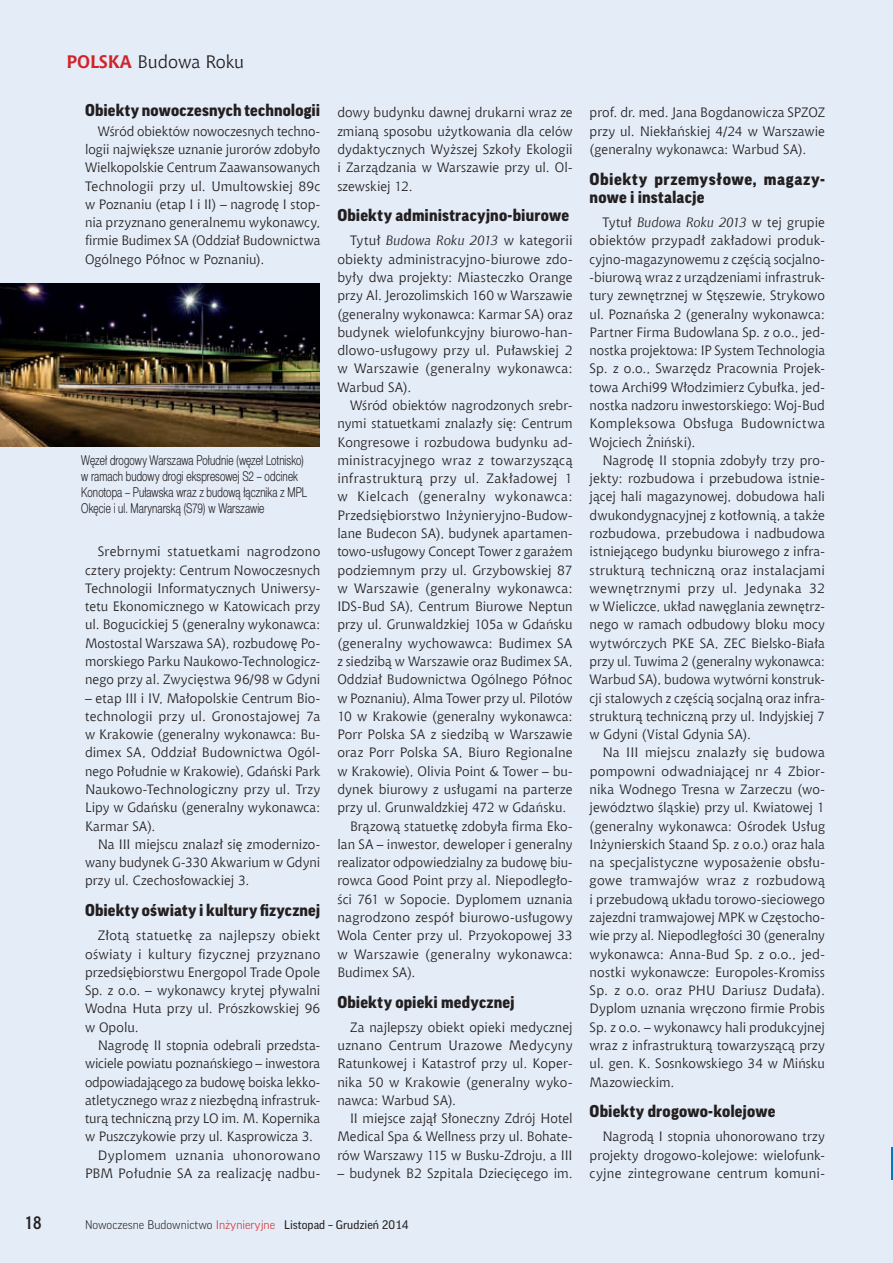
<style>
.page{position:relative;width:893px;height:1263px;background:#e4ecf7}
.page>*{position:absolute;margin:0;border:0;box-sizing:border-box;transform-origin:0 0}
.t1{font:18px "Chianti EU";color:#231f20}
.t2{font:700 18px "Aerton Cnd EFN";color:#231f20}
.t3{font:900 16.5px "Good Pro";letter-spacing:.01em;color:#231f20}
.t4{font:900 16.5px/18px "Good Pro";letter-spacing:.03em;color:#231f20}
.t5{font:13.5px/18.3px "Chianti EU";letter-spacing:.005em;color:#231f20;text-align:justify}
.t6{font:13.5px/16.2px "Switzer Cnd EFN Light";letter-spacing:.005em;color:#231f20;scale:.9 1}
.t7{font:13.5px "Chianti EU";letter-spacing:.03em;color:#231f20}
.t8{font:13.5px "Chianti EU";letter-spacing:-.015em;color:#231f20}
.t9{font:300 12px "Good Pro";color:#231f20}
.s1{font-weight:700;color:#d1232a}
.s2{font-style:italic}
.s3{color:#d1232a}
.s4{font-weight:400}
</style>
<div class="page">
<hr style="left:892px;top:1148px;width:1px;height:32px;background:#0079bf">
<img style="left:0;top:284px;width:320px;height:162px">
<h1 class="t1" style="left:66px;top:51px;width:179px"><span class="s1">POLSKA</span> Budowa Roku</h1>
<p class="t3" style="left:85px;top:100px;width:237px">Obiekty nowoczesnych technologii</p>
<p class="t5" style="left:85px;top:122px;width:237px;text-indent:13px">Wśród obiektów nowoczesnych techno&shy;logii największe uznanie jurorów zdobyło Wielkopolskie Centrum Zaawansowanych Technologii przy ul. Umultowskiej 89c w Poznaniu (etap I i II) – nagrodę I stop&shy;nia przyznano generalnemu wykonawcy, firmie Budimex SA (Oddział Budownictwa Ogólnego Północ w Poznaniu).</p>
<p class="t6" style="left:81px;top:452px;width:252px">Węzeł drogowy Warszawa Południe (węzeł Lotnisko) w ramach budowy drogi ekspresowej S2 – odcinek Konotopa – Puławska wraz z budową łącznika z MPL Okęcie i ul. Marynarską (S79) w Warszawie</p>
<p class="t5" style="left:85px;top:542px;width:237px;text-indent:13px">Srebrnymi statuetkami nagrodzono cztery projekty: Centrum Nowoczesnych Technologii Informatycznych Uniwersy&shy;tetu Ekonomicznego w Katowicach przy ul. Bogucickiej 5 (generalny wykonawca:<br>Mostostal Warszawa SA), rozbudowę Po&shy;morskiego Parku Naukowo-Technologicz&shy;nego przy al. Zwycięstwa 96/98 w Gdyni</p>
<p class="t5" style="left:85px;top:688px;width:237px">– etap III i IV, Małopolskie Centrum Bio&shy;technologii przy ul. Gronostajowej 7a w Krakowie (generalny wykonawca: Bu&shy;dimex SA, Oddział Budownictwa Ogól&shy;nego Południe w Krakowie), Gdański Park Naukowo-Technologiczny przy ul. Trzy Lipy w Gdańsku (generalny wykonawca:<br>Karmar SA).</p>
<p class="t5" style="left:85px;top:835px;width:237px;text-indent:13px">Na III miejscu znalazł się zmodernizo&shy;wany budynek G-330 Akwarium w Gdyni przy ul. Czechosłowackiej 3.</p>
<p class="t3" style="left:85px;top:901px;width:237px">Obiekty oświaty i kultury fizycznej</p>
<p class="t5" style="left:85px;top:926px;width:237px;text-indent:13px">Złotą statuetkę za najlepszy obiekt oświaty i kultury fizycznej przyznano przedsiębiorstwu Energopol Trade Opole Sp. z o.o. – wykonawcy krytej pływalni Wodna Huta przy ul. Prószkowskiej 96 w Opolu.</p>
<p class="t5" style="left:98px;top:1036px;width:224px">Nagrodę II stopnia odebrali przedsta-</p>
<p class="t5" style="left:85px;top:1054px;width:237px">wiciele powiatu poznańskiego – inwestora</p>
<p class="t8" style="left:85px;top:1073px;width:237px">odpowiadającego za budowę boiska lekko-</p>
<p class="t5" style="left:85px;top:1091px;width:237px">atletycznego wraz z niezbędną infrastruk-</p>
<p class="t5" style="left:85px;top:1109px;width:237px">turą techniczną przy LO im. M. Kopernika</p>
<p class="t5" style="left:85px;top:1127px;width:229px">w Puszczykowie przy ul. Kasprowicza 3.</p>
<p class="t7" style="left:98px;top:1147px;width:224px">Dyplomem uznania uhonorowano</p>
<p class="t5" style="left:85px;top:1164px;width:237px">PBM Południe SA za realizację nadbu-</p>
<p class="t5" style="left:337px;top:103px;width:237px">dowy budynku dawnej drukarni wraz ze zmianą sposobu użytkowania dla celów dydaktycznych Wyższej Szkoły Ekologii i Zarządzania w Warszawie przy ul. Ol&shy;szewskiej 12.</p>
<p class="t3" style="left:337px;top:206px;width:233px">Obiekty administracyjno-biurowe</p>
<p class="t5" style="left:337px;top:231px;width:237px;text-indent:13px">Tytuł <span class="s2">Budowa Roku 2013</span> w kategorii obiekty administracyjno-biurowe zdo&shy;były dwa projekty: Miasteczko Orange przy Al. Jerozolimskich 160 w Warszawie (generalny wykonawca: Karmar SA) oraz budynek wielofunkcyjny biurowo-han&shy;dlowo-usługowy przy ul. Puławskiej 2 w Warszawie (generalny wykonawca:<br>Warbud SA).</p>
<p class="t5" style="left:350px;top:396px;width:224px">Wśród obiektów nagrodzonych srebr-</p>
<p class="t5" style="left:337px;top:414px;width:237px">nymi statuetkami znalazły się: Centrum</p>
<p class="t5" style="left:337px;top:432px;width:237px">Kongresowe i rozbudowa budynku ad-</p>
<p class="t7" style="left:337px;top:452px;width:237px">ministracyjnego wraz z towarzyszącą</p>
<p class="t7" style="left:337px;top:470px;width:237px">infrastrukturą przy ul. Zakładowej 1</p>
<p class="t7" style="left:337px;top:488px;width:237px">w Kielcach (generalny wykonawca:</p>
<p class="t5" style="left:337px;top:506px;width:237px">Przedsiębiorstwo Inżynieryjno-Budow-</p>
<p class="t5" style="left:337px;top:524px;width:237px">lane Budecon SA), budynek apartamen-</p>
<p class="t5" style="left:337px;top:542px;width:237px">towo-usługowy Concept Tower z garażem</p>
<p class="t5" style="left:337px;top:560px;width:237px">podziemnym przy ul. Grzybowskiej 87</p>
<p class="t5" style="left:337px;top:579px;width:237px">w Warszawie (generalny wykonawca:</p>
<p class="t5" style="left:337px;top:597px;width:237px">IDS-Bud SA), Centrum Biurowe Neptun</p>
<p class="t5" style="left:337px;top:615px;width:237px">przy ul. Grunwaldzkiej 105a w Gdańsku</p>
<p class="t5" style="left:337px;top:634px;width:237px">(generalny wychowawca: Budimex SA</p>
<p class="t5" style="left:337px;top:652px;width:237px">z siedzibą w Warszawie oraz Budimex SA,</p>
<p class="t5" style="left:337px;top:670px;width:237px">Oddział Budownictwa Ogólnego Północ</p>
<p class="t5" style="left:337px;top:688px;width:237px">w Poznaniu), Alma Tower przy ul. Pilotów</p>
<p class="t5" style="left:337px;top:707px;width:237px">10 w Krakowie (generalny wykonawca:</p>
<p class="t5" style="left:337px;top:725px;width:237px">Porr Polska SA z siedzibą w Warszawie</p>
<p class="t5" style="left:337px;top:743px;width:237px">oraz Porr Polska SA, Biuro Regionalne</p>
<p class="t5" style="left:337px;top:762px;width:237px">w Krakowie), Olivia Point &amp; Tower – bu-</p>
<p class="t5" style="left:337px;top:780px;width:237px">dynek biurowy z usługami na parterze</p>
<p class="t5" style="left:337px;top:798px;width:230px">przy ul. Grunwaldzkiej 472 w Gdańsku.</p>
<p class="t5" style="left:350px;top:816px;width:224px">Brązową statuetkę zdobyła firma Eko-</p>
<p class="t5" style="left:337px;top:835px;width:237px">lan SA – inwestor, deweloper i generalny</p>
<p class="t5" style="left:337px;top:853px;width:237px">realizator odpowiedzialny za budowę biu-</p>
<p class="t5" style="left:337px;top:871px;width:237px">rowca Good Point przy al. Niepodległo-</p>
<p class="t5" style="left:337px;top:890px;width:237px">ści 761 w Sopocie. Dyplomem uznania</p>
<p class="t5" style="left:337px;top:908px;width:237px">nagrodzono zespół biurowo-usługowy</p>
<p class="t5" style="left:337px;top:926px;width:237px">Wola Center przy ul. Przyokopowej 33</p>
<p class="t5" style="left:337px;top:944px;width:237px">w Warszawie (generalny wykonawca:</p>
<p class="t5" style="left:337px;top:963px;width:80px">Budimex SA).</p>
<p class="t3" style="left:337px;top:992px;width:179px">Obiekty opieki medycznej</p>
<p class="t5" style="left:337px;top:1018px;width:237px;text-indent:13px">Za najlepszy obiekt opieki medycznej uznano Centrum Urazowe Medycyny Ratunkowej i Katastrof przy ul. Koper&shy;nika 50 w Krakowie (generalny wyko&shy;nawca: Warbud SA).</p>
<p class="t5" style="left:337px;top:1109px;width:237px;text-indent:13px">II miejsce zajął Słoneczny Zdrój Hotel Medical Spa &amp; Wellness przy ul. Bohate&shy;rów Warszawy 115 w Busku-Zdroju, a III</p>
<p class="t5" style="left:337px;top:1164px;width:237px">– budynek B2 Szpitala Dziecięcego im.</p>
<h1 class="t2" style="left:25px;top:1212px;width:18px">18</h1>
<p class="t9" style="left:85px;top:1218px;width:325px">Nowoczesne Budownictwo <span class="s3">Inżynieryjne</span> <span class="s4">Listopad – Grudzień 2014</span></p>
<p class="t5" style="left:590px;top:103px;width:237px">prof. dr. med. Jana Bogdanowicza SPZOZ przy ul. Niekłańskiej 4/24 w Warszawie (generalny wykonawca: Warbud SA).</p>
<p class="t4" style="left:590px;top:170px;width:237px">Obiekty przemysłowe, magazy&shy;nowe i instalacje</p>
<p class="t5" style="left:590px;top:213px;width:237px;text-indent:13px">Tytuł <span class="s2">Budowa Roku 2013</span> w tej grupie obiektów przypadł zakładowi produk&shy;cyjno-magazynowemu z częścią socjalno--biurową wraz z urządzeniami infrastruk&shy;tury zewnętrznej w Stęszewie, Strykowo ul. Poznańska 2 (generalny wykonawca:<br>Partner Firma Budowlana Sp. z o.o., jed&shy;nostka projektowa: IP System Technologia Sp. z o.o., Swarzędz Pracownia Projek&shy;towa Archi99 Włodzimierz Cybułka, jed&shy;nostka nadzoru inwestorskiego: Woj-Bud Kompleksowa Obsługa Budownictwa Wojciech Żniński).</p>
<p class="t5" style="left:590px;top:451px;width:237px;text-indent:13px">Nagrodę II stopnia zdobyły trzy pro&shy;jekty: rozbudowa i przebudowa istnie&shy;jącej hali magazynowej, dobudowa hali dwukondygnacyjnej z kotłownią, a także rozbudowa, przebudowa i nadbudowa istniejącego budynku biurowego z infra&shy;strukturą techniczną oraz instalacjami wewnętrznymi przy ul. Jedynaka 32 w Wieliczce, układ nawęglania zewnętrz&shy;nego w ramach odbudowy bloku mocy wytwórczych PKE SA, ZEC Bielsko-Biała przy ul. Tuwima 2 (generalny wykonawca:<br>Warbud SA), budowa wytwórni konstruk&shy;cji stalowych z częścią socjalną oraz infra&shy;strukturą techniczną przy ul. Indyjskiej 7 w Gdyni (Vistal Gdynia SA).</p>
<p class="t5" style="left:590px;top:743px;width:237px;text-indent:13px">Na III miejscu znalazły się budowa pompowni odwadniającej nr 4 Zbior&shy;nika Wodnego Tresna w Zarzeczu (wo&shy;jewództwo śląskie) przy ul. Kwiatowej 1 (generalny wykonawca: Ośrodek Usług Inżynierskich Staand Sp. z o.o.) oraz hala na specjalistyczne wyposażenie obsłu&shy;gowe tramwajów wraz z rozbudową i przebudową układu torowo-sieciowego zajezdni tramwajowej MPK w Częstocho&shy;wie przy al. Niepodległości 30 (generalny wykonawca: Anna-Bud Sp. z o.o., jed&shy;nostki wykonawcze: Europoles-Kromiss Sp. z o.o. oraz PHU Dariusz Dudała).<br>Dyplom uznania wręczono firmie Probis Sp. z o.o. – wykonawcy hali produkcyjnej wraz z infrastrukturą towarzyszącą przy ul. gen. K. Sosnkowskiego 34 w Mińsku Mazowieckim.</p>
<p class="t3" style="left:590px;top:1102px;width:187px">Obiekty drogowo-kolejowe</p>
<p class="t5" style="left:590px;top:1127px;width:237px;text-indent:13px">Nagrodą I stopnia uhonorowano trzy projekty drogowo-kolejowe: wielofunk&shy;cyjne zintegrowane centrum komuni-</p>
</div>
